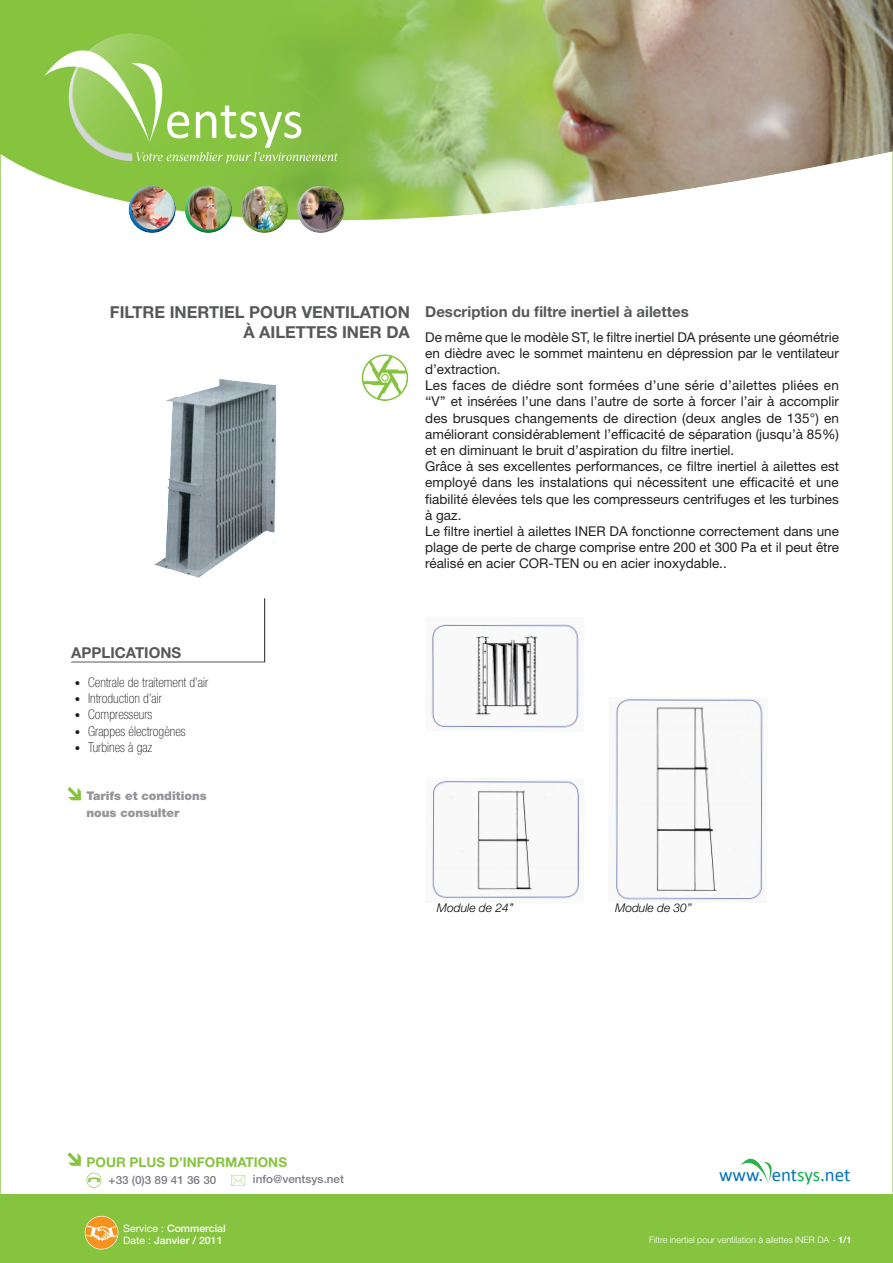
<style>
.page{position:relative;width:893px;height:1263px;background:#fff}
.page>*{position:absolute;margin:0;border:0;box-sizing:border-box;transform-origin:0 0}
.t1{font:18.9px "Calibri";color:#0072bc}
.t2{font:700 16.5px/19.8px "Helvetica Neue LT Std";color:#57585a}
.t3{font:700 15px "Helvetica Neue LT Std";color:#57585a}
.t4{font:13.5px/16.2px "Helvetica Neue LT Std";color:#231f20}
.t5{font:100 condensed 13.5px/16.2px "Helvetica Neue LT Std";color:#231f20}
.t6{font:700 13.5px "Helvetica Neue LT Std";color:#86c440}
.t7{font:900 12px/17.1px "Helvetica Neue LT Std";color:#939598}
.t8{font:italic 300 12px "Helvetica Neue LT Std";color:#000}
.t9{font:500 11.4px "Helvetica Neue LT Std";color:#7c7d82}
.t10{font:500 10.35px/11.7px "Helvetica Neue LT Std";color:#fff}
.t11{font:300 9px "Helvetica Neue LT Std";color:#fff}
.s1{font-family:"Lucida Console";font-weight:400;font-stretch:normal}
.s2{color:#0cae4c}
.s3{font-weight:400}
.s4{font-weight:700}
</style>
<div class="page">
<div style="left:0;top:1195px;width:893px;height:68px;background:#86c440"></div>
<svg style="left:85px;top:1216px;width:33px;height:33px"></svg>
<svg style="left:67px;top:1152px;width:14px;height:15px"></svg>
<svg style="left:87px;top:1173px;width:14px;height:15px"></svg>
<svg style="left:231px;top:1175px;width:14px;height:10px"></svg>
<svg style="left:741px;top:1158px;width:31px;height:25px"></svg>
<svg style="left:0;top:0;width:199px;height:277px;fill:#86c440"></svg>
<img style="left:199px;top:0;width:694px;height:221px">
<div style="left:295px;top:184px;width:49px;height:38px;background:#fff;opacity:.56"></div>
<div style="left:296px;top:193px;width:49px;height:42px;background:#231f20;opacity:.39"></div>
<div style="left:239px;top:185px;width:49px;height:37px;background:#fff;opacity:.56"></div>
<div style="left:240px;top:193px;width:48px;height:43px;background:#231f20;opacity:.39"></div>
<div style="left:183px;top:186px;width:49px;height:36px;background:#fff;opacity:.56"></div>
<div style="left:184px;top:193px;width:49px;height:42px;background:#231f20;opacity:.39"></div>
<div style="left:126px;top:186px;width:50px;height:36px;background:#fff;opacity:.56"></div>
<div style="left:128px;top:193px;width:49px;height:42px;background:#231f20;opacity:.39"></div>
<svg style="left:44px;top:26px;width:294px;height:137px;background:#94c958"></svg>
<svg style="left:67px;top:787px;width:14px;height:14px"></svg>
<hr style="left:71px;top:662px;width:194px;height:1px;background:#57585a">
<hr style="left:264px;top:598px;width:1px;height:64px;background:#231f20">
<div style="left:360px;top:353px;width:50px;height:49px;border:6px solid #fff;border-radius:50%"></div>
<svg style="left:362px;top:354px;width:46px;height:47px"></svg>
<img style="left:431px;top:624px;width:148px;height:104px">
<img style="left:432px;top:778px;width:148px;height:121px">
<img style="left:615px;top:698px;width:148px;height:203px">
<img style="left:154px;top:380px;width:127px;height:198px">
<p class="t2" style="left:243px;top:302px;width:168px;text-indent:58px">VENTILATION<br>À AILETTES INER DA</p>
<p class="t3" style="left:425px;top:302px;width:265px">DESCRIPTION DU FILTRE INERTIEL À AILETTES</p>
<p class="t2" style="left:110px;top:302px;width:20px">FILTR</p>
<p class="t2" style="left:154px;top:302px;width:108px">E INERTIELPOUR</p>
<p class="t4" style="left:425px;top:328px;width:415px">De même que le modèle ST, le filtre inertiel DA présente une géométrie en dièdre avec le sommet maintenu en dépression par le ventilateur d’extraction.<br>Les faces de diédre sont formées d’une série d’ailettes pliées en ‘‘V’’ et insérées l’une dans l’autre de sorte à forcer l’air à accomplir des brusques changements de direction (deux angles de 135°) en améliorant considérablement l’efficacité de séparation (jusqu’à 85%) et en diminuant le bruit d’aspiration du filtre inertiel.<br>Grâce à ses excellentes performances, ce filtre inertiel à ailettes est employé dans les instalations qui nécessitent une efficacité et une fiabilité élevées tels que les compresseurs centrifuges et les turbines à gaz.<br>Le filtre inertiel à ailettes INER DA fonctionne correctement dans une plage de perte de charge comprise entre 200 et 300 Pa et il peut être réalisé en acier COR-TEN ou en acier inoxydable..</p>
<p class="t3" style="left:71px;top:643px;width:20px">APPLI</p>
<p class="t3" style="left:115px;top:643px;width:22px">CATIONS</p>
<p class="t5" style="left:73px;top:674px;width:136px"><span class="s1">∙</span> Centrale de traitement d’air <span class="s1">∙</span> Introduction d’air<br><span class="s1">∙</span> Compresseurs<br><span class="s1">∙</span> Grappes électrogènes<br><span class="s1">∙</span> Turbines à gaz</p>
<p class="t7" style="left:86px;top:787px;width:122px">Tarifs et conditions nous consulter</p>
<p class="t8" style="left:437px;top:901px;width:78px">Module de 24’’</p>
<p class="t8" style="left:615px;top:901px;width:78px">Module de 30’’</p>
<p class="t6" style="left:87px;top:1153px;width:202px">POUR PLUS D’INFORMATIONS</p>
<p class="t9" style="left:109px;top:1173px;width:109px">+33 (0)3 89 41 36 30</p>
<p class="t9" style="left:253px;top:1172px;width:93px">info@ventsys.net</p>
<h1 class="t1" style="left:719px;top:1163px;width:133px">www. ent<span class="s2">sys</span>.net</h1>
<p class="t10" style="left:123px;top:1222px;width:104px"><span class="s3">Service :</span> Commercial<br><span class="s3">Date :</span> Janvier / 2011</p>
<p class="t11" style="left:649px;top:1234px;width:204px">Filtre inertiel pour ventilation à ailettes INER DA - <span class="s4">1/1</span></p>
</div>
